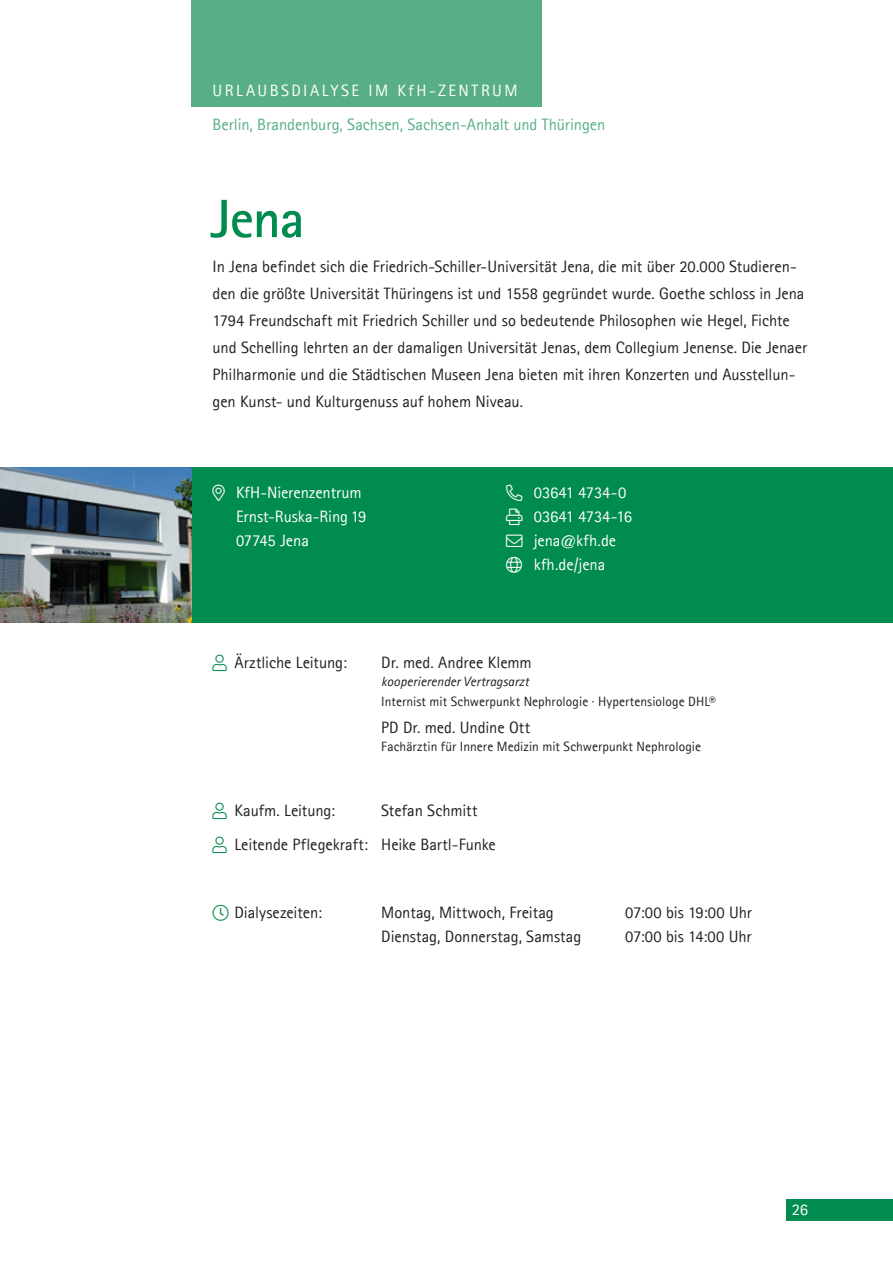
<style>
.page{position:relative;width:893px;height:1263px;background:#fff}
.page>*{position:absolute;margin:0;border:0;box-sizing:border-box;transform-origin:0 0}
.t1{font:700 54px "Agfa Rotis Sans Serif";color:#008c4e}
.t2{font:16.5px/27px "Agfa Rotis Sans Serif";letter-spacing:-.005em;color:#231f20}
.t3{font:16.5px/24px "Agfa Rotis Sans Serif";color:#fff}
.t4{font:16.5px "Agfa Rotis Sans Serif";letter-spacing:-.005em;color:#58ae86}
.t5{font:16.5px "Agfa Rotis Sans Serif";letter-spacing:.145em;color:#fff}
.t6{font:300 16.5px "Font Awesome 5 Pro";color:#fff}
.t7{font:13.5px "Agfa Rotis Sans Serif";letter-spacing:.005em;color:#231f20}
.t8{font:italic 13.5px "Agfa Rotis Sans Serif";letter-spacing:.005em;color:#231f20}
</style>
<div class="page">
<div style="left:191px;top:0;width:351px;height:106px;background:#58ae86"></div>
<div style="left:0;top:468px;width:893px;height:155px;background:#008c4e"></div>
<div style="left:787px;top:1199px;width:106px;height:21px;background:#008c4e"></div>
<img style="left:0;top:468px;width:191px;height:155px">
<p class="t5" style="left:213px;top:80px;width:306px">URLAUBSDIALYSE IM KfH-ZENTRUM</p>
<p class="t4" style="left:213px;top:114px;width:394px">Berlin, Brandenburg, Sachsen, Sachsen-Anhalt und Thüringen</p>
<h1 class="t1" style="left:210px;top:185px;width:96px">Jena</h1>
<p class="t2" style="left:213px;top:253px;width:596px">In Jena befindet sich die Friedrich-Schiller-Universität Jena, die mit über 20.000 Studieren&shy;den die größte Universität Thüringens ist und 1558 gegründet wurde. Goethe schloss in Jena 1794 Freundschaft mit Friedrich Schiller und so bedeutende Philosophen wie Hegel, Fichte und Schelling lehrten an der damaligen Universität Jenas, dem Collegium Jenense. Die Jenaer Philharmonie und die Städtischen Museen Jena bieten mit ihren Konzerten und Ausstellun&shy;gen Kunst- und Kulturgenuss auf hohem Niveau.</p>
<p class="t3" style="left:236px;top:480px;width:132px">KfH-Nierenzentrum<br>Ernst-Ruska-Ring 19<br>07745 Jena</p>
<p class="t6" style="left:506px;top:485px;width:18px">□■●▼</p>
<p class="t3" style="left:534px;top:480px;width:100px">03641 4734-0<br>03641 4734-16 jena@kfh.de kfh.de/jena</p>
<p class="t2" style="left:234px;top:648px;width:114px">Ärztliche Leitung:</p>
<p class="t2" style="left:381px;top:648px;width:152px">Dr. med. Andree Klemm</p>
<p class="t8" style="left:381px;top:673px;width:149px">kooperierender Vertragsarzt</p>
<p class="t7" style="left:381px;top:693px;width:336px">Internist mit Schwerpunkt Nephrologie · Hypertensiologe DHL®</p>
<p class="t2" style="left:381px;top:714px;width:150px">PD Dr. med. Undine Ott</p>
<p class="t7" style="left:381px;top:738px;width:321px">Fachärztin für Innere Medizin mit Schwerpunkt Nephrologie</p>
<p class="t2" style="left:234px;top:793px;width:263px;line-height:34px;text-indent:147px">Stefan Schmitt<br>Leitende Pflegekraft: Heike Bartl-Funke</p>
<p class="t2" style="left:234px;top:796px;width:102px">Kaufm. Leitung:</p>
<p class="t2" style="left:234px;top:898px;width:89px">Dialysezeiten:</p>
<p class="t2" style="left:381px;top:900px;width:202px;line-height:24px">Montag, Mittwoch, Freitag<br>Dienstag, Donnerstag, Samstag</p>
<p class="t2" style="left:625px;top:900px;width:128px;line-height:24px">07:00 bis 19:00 Uhr<br>07:00 bis 14:00 Uhr</p>
<p class="t3" style="left:792px;top:1197px;width:18px">26</p>
</div>
